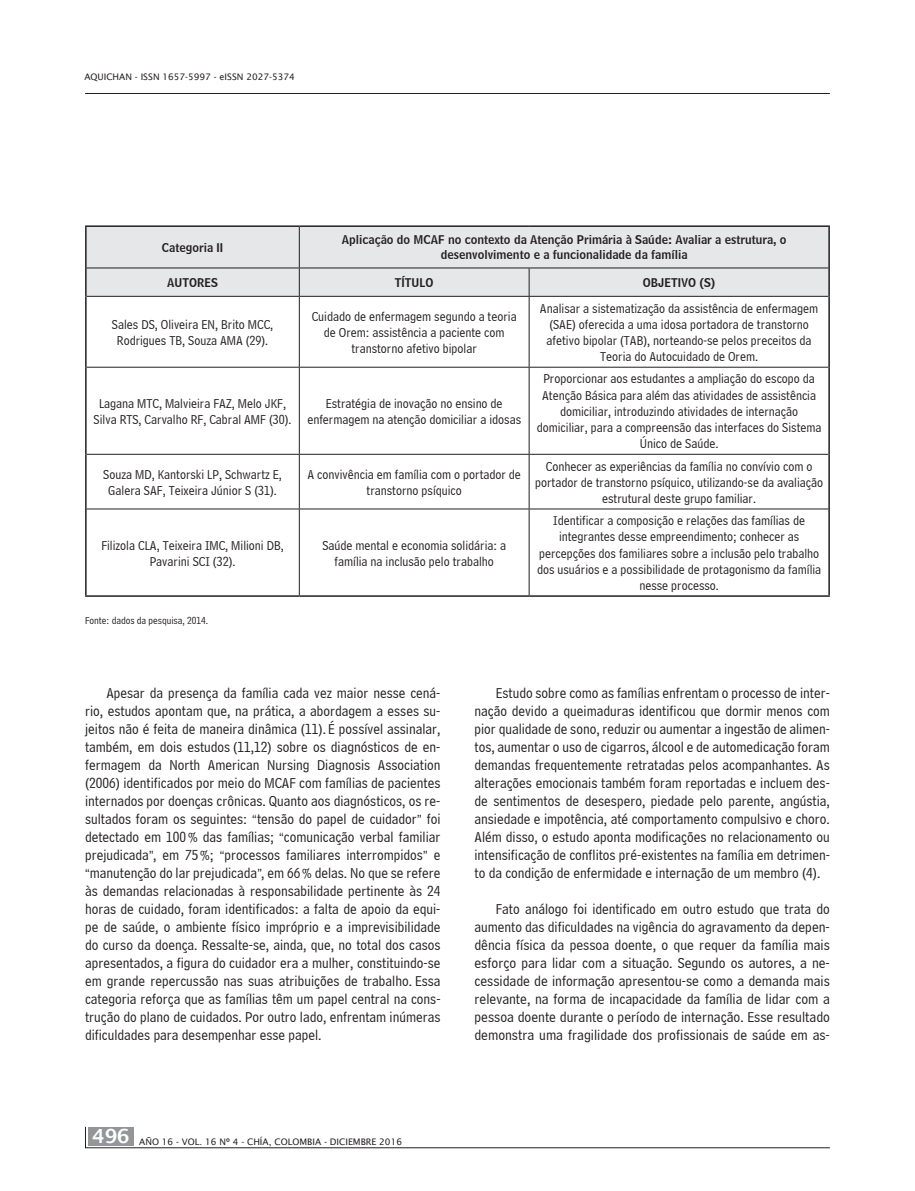
<style>
.page{position:relative;width:915px;height:1191px;background:#fff}
.page>*{position:absolute;margin:0;border:0;box-sizing:border-box;transform-origin:0 0}
.t1{font:15px/18px "Bell Centennial BT Address";color:#231f20;text-align:justify}
.t2{font:13.5px/16.2px "Bell Centennial BT Address";color:#231f20;text-align:center}
.t3{font:12px/14.4px "Bell Centennial BT Name And Number";color:#231f20;text-align:center}
.t4{font:10.5px "Bell Centennial BT Address";color:#231f20}
.t5{font:9px "Lucida Sans";color:#231f20}
.s1{font-family:"Abadi";font-weight:300;font-stretch:condensed;font-size:13.5px}
</style>
<div class="page">
<hr style="left:85px;top:1147px;width:744px;height:1px;background:#231f20">
<svg style="left:85px;top:1126px;width:1px;height:21px"></svg>
<div style="left:88px;top:1126px;width:46px;height:19px;background:#939598"></div>
<hr style="left:85px;top:93px;width:744px;height:1px;background:#231f20">
<div style="left:87px;top:227px;width:741px;height:69px;background:#e6e7e9"></div>
<hr style="left:85px;top:225px;width:214px;height:2px;background:#231f20">
<hr style="left:85px;top:227px;width:2px;height:41px;background:#231f20">
<hr style="left:299px;top:225px;width:230px;height:2px;background:#231f20">
<hr style="left:529px;top:225px;width:300px;height:2px;background:#231f20">
<hr style="left:828px;top:227px;width:1px;height:41px;background:#231f20">
<hr style="left:85px;top:268px;width:2px;height:28px;background:#231f20">
<svg style="left:828px;top:268px;width:1px;height:28px"></svg>
<hr style="left:85px;top:296px;width:2px;height:71px;background:#231f20">
<hr style="left:828px;top:296px;width:1px;height:71px;background:#231f20">
<hr style="left:85px;top:367px;width:2px;height:87px;background:#231f20">
<hr style="left:828px;top:367px;width:1px;height:87px;background:#231f20">
<hr style="left:85px;top:454px;width:2px;height:55px;background:#231f20">
<hr style="left:828px;top:454px;width:1px;height:55px;background:#231f20">
<hr style="left:85px;top:509px;width:2px;height:86px;background:#231f20">
<hr style="left:828px;top:509px;width:1px;height:86px;background:#231f20">
<hr style="left:85px;top:595px;width:214px;height:2px;background:#231f20">
<hr style="left:299px;top:595px;width:230px;height:2px;background:#231f20">
<hr style="left:529px;top:595px;width:300px;height:2px;background:#231f20">
<hr style="left:299px;top:227px;width:1px;height:40px;background:#231f20">
<hr style="left:87px;top:267px;width:212px;height:1px;background:#231f20">
<hr style="left:299px;top:267px;width:230px;height:1px;background:#231f20">
<svg style="left:299px;top:268px;width:1px;height:28px"></svg>
<hr style="left:529px;top:267px;width:299px;height:1px;background:#231f20">
<svg style="left:528px;top:268px;width:1px;height:28px"></svg>
<hr style="left:87px;top:296px;width:212px;height:1px;background:#231f20">
<hr style="left:299px;top:296px;width:230px;height:1px;background:#231f20">
<hr style="left:529px;top:296px;width:299px;height:1px;background:#231f20">
<hr style="left:299px;top:297px;width:1px;height:70px;background:#231f20">
<hr style="left:528px;top:297px;width:1px;height:70px;background:#231f20">
<hr style="left:87px;top:367px;width:212px;height:1px;background:#231f20">
<hr style="left:299px;top:367px;width:230px;height:1px;background:#231f20">
<hr style="left:299px;top:367px;width:1px;height:87px;background:#231f20">
<hr style="left:529px;top:367px;width:299px;height:1px;background:#231f20">
<hr style="left:528px;top:367px;width:1px;height:87px;background:#231f20">
<hr style="left:87px;top:454px;width:212px;height:1px;background:#231f20">
<hr style="left:299px;top:454px;width:230px;height:1px;background:#231f20">
<hr style="left:299px;top:455px;width:1px;height:53px;background:#231f20">
<hr style="left:529px;top:454px;width:299px;height:1px;background:#231f20">
<hr style="left:528px;top:455px;width:1px;height:53px;background:#231f20">
<hr style="left:87px;top:508px;width:212px;height:1px;background:#231f20">
<hr style="left:299px;top:508px;width:230px;height:1px;background:#231f20">
<hr style="left:299px;top:509px;width:1px;height:86px;background:#231f20">
<hr style="left:529px;top:508px;width:299px;height:1px;background:#231f20">
<hr style="left:528px;top:509px;width:1px;height:86px;background:#231f20">
<p class="t5" style="left:84px;top:72px;width:212px">AQUICHAN - ISSN 1657-5997 - eISSN 2027-5374</p>
<p class="t3" style="left:162px;top:240px;width:63px">Categoria II</p>
<p class="t3" style="left:341px;top:233px;width:446px">Aplicação do MCAF no contexto da Atenção Primária à Saúde: Avaliar a estrutura, o desenvolvimento e a funcionalidade da família</p>
<p class="t3" style="left:167px;top:275px;width:52px">AUTORES</p>
<p class="t3" style="left:395px;top:275px;width:40px">TÍTULO</p>
<p class="t3" style="left:642px;top:275px;width:74px">OBJETIVO (S)</p>
<p class="t2" style="left:112px;top:316px;width:163px">Sales DS, Oliveira EN, Brito MCC,<br>Rodrigues TB, Souza AMA (29).</p>
<p class="t2" style="left:311px;top:308px;width:206px">Cuidado de enfermagem segundo a teoria de Orem: assistência a paciente com transtorno afetivo bipolar</p>
<p class="t2" style="left:539px;top:300px;width:280px">Analisar a sistematização da assistência de enfermagem (SAE) oferecida a uma idosa portadora de transtorno afetivo bipolar (TAB), norteando-se pelos preceitos da Teoria do Autocuidado de Orem.</p>
<p class="t2" style="left:94px;top:395px;width:199px">Lagana MTC, Malvieira FAZ, Melo JKF,<br>Silva RTS, Carvalho RF, Cabral AMF (30).</p>
<p class="t2" style="left:307px;top:395px;width:215px">Estratégia de inovação no ensino de enfermagem na atenção domiciliar a idosas</p>
<p class="t2" style="left:536px;top:371px;width:286px">Proporcionar aos estudantes a ampliação do escopo da Atenção Básica para além das atividades de assistência domiciliar, introduzindo atividades de internação domiciliar, para a compreensão das interfaces do Sistema Único de Saúde.</p>
<p class="t2" style="left:103px;top:466px;width:180px">Souza MD, Kantorski LP, Schwartz E,<br>Galera SAF, Teixeira Júnior S (31).</p>
<p class="t2" style="left:307px;top:466px;width:215px">A convivência em família com o portador de transtorno psíquico</p>
<p class="t2" style="left:535px;top:458px;width:289px">Conhecer as experiências da família no convívio com o portador de transtorno psíquico, utilizando-se da avaliação estrutural deste grupo familiar.</p>
<p class="t2" style="left:101px;top:537px;width:184px">Filizola CLA, Teixeira IMC, Milioni DB,<br>Pavarini SCI (32).</p>
<p class="t2" style="left:322px;top:537px;width:185px">Saúde mental e economia solidária: a família na inclusão pelo trabalho</p>
<p class="t2" style="left:537px;top:512px;width:286px">Identificar a composição e relações das famílias de integrantes desse empreendimento; conhecer as percepções dos familiares sobre a inclusão pelo trabalho dos usuários e a possibilidade de protagonismo da família nesse processo.</p>
<p class="t4" style="left:85px;top:614px;width:124px">Fonte: dados da pesquisa, 2014.</p>
<p class="t1" style="left:85px;top:683px;width:357px;text-indent:21px">Apesar da presença da família cada vez maior nesse cená&shy;rio, estudos apontam que, na prática, a abordagem a esses su&shy;jeitos não é feita de maneira dinâmica (11). É possível assinalar, também, em dois estudos (11,12) sobre os diagnósticos de en&shy;fermagem da North American Nursing Diagnosis Association (2006) identificados por meio do MCAF com famílias de pacientes internados por doenças crônicas. Quanto aos diagnósticos, os re&shy;sultados foram os seguintes: <span class="s1">“</span>tensão do papel de cuidador<span class="s1">”</span> foi detectado em 100<span class="s1">%</span> das famílias; <span class="s1">“</span>comunicação verbal familiar prejudicada<span class="s1">”</span>, em 75<span class="s1">%</span>; <span class="s1">“</span>processos familiares interrompidos<span class="s1">”</span> e <span class="s1">“</span>manutenção do lar prejudicada<span class="s1">”</span>, em 66<span class="s1">%</span> delas. No que se refere às demandas relacionadas à responsabilidade pertinente às 24 horas de cuidado, foram identificados: a falta de apoio da equi&shy;pe de saúde, o ambiente físico impróprio e a imprevisibilidade do curso da doença. Ressalte-se, ainda, que, no total dos casos apresentados, a figura do cuidador era a mulher, constituindo-se em grande repercussão nas suas atribuições de trabalho. Essa categoria reforça que as famílias têm um papel central na cons&shy;trução do plano de cuidados. Por outro lado, enfrentam inúmeras dificuldades para desempenhar esse papel.</p>
<p class="t1" style="left:474px;top:683px;width:357px;text-indent:21px">Estudo sobre como as famílias enfrentam o processo de inter&shy;nação devido a queimaduras identificou que dormir menos com pior qualidade de sono, reduzir ou aumentar a ingestão de alimen&shy;tos, aumentar o uso de cigarros, álcool e de automedicação foram demandas frequentemente retratadas pelos acompanhantes. As alterações emocionais também foram reportadas e incluem des&shy;de sentimentos de desespero, piedade pelo parente, angústia, ansiedade e impotência, até comportamento compulsivo e choro.<br>Além disso, o estudo aponta modificações no relacionamento ou intensificação de conflitos pré-existentes na família em detrimen&shy;to da condição de enfermidade e internação de um membro (4).</p>
<p class="t1" style="left:474px;top:899px;width:357px;text-indent:21px">Fato análogo foi identificado em outro estudo que trata do aumento das dificuldades na vigência do agravamento da depen&shy;dência física da pessoa doente, o que requer da família mais esforço para lidar com a situação. Segundo os autores, a ne&shy;cessidade de informação apresentou-se como a demanda mais relevante, na forma de incapacidade da família de lidar com a pessoa doente durante o período de internação. Esse resultado demonstra uma fragilidade dos profissionais de saúde em as-</p>
<p class="t5" style="left:92px;top:1136px;width:311px"><sup>496</sup> AÑO 16 - VOL. 16 Nº 4 - CHÍA, COLOMBIA - DICIEMBRE 2016</p>
</div>
